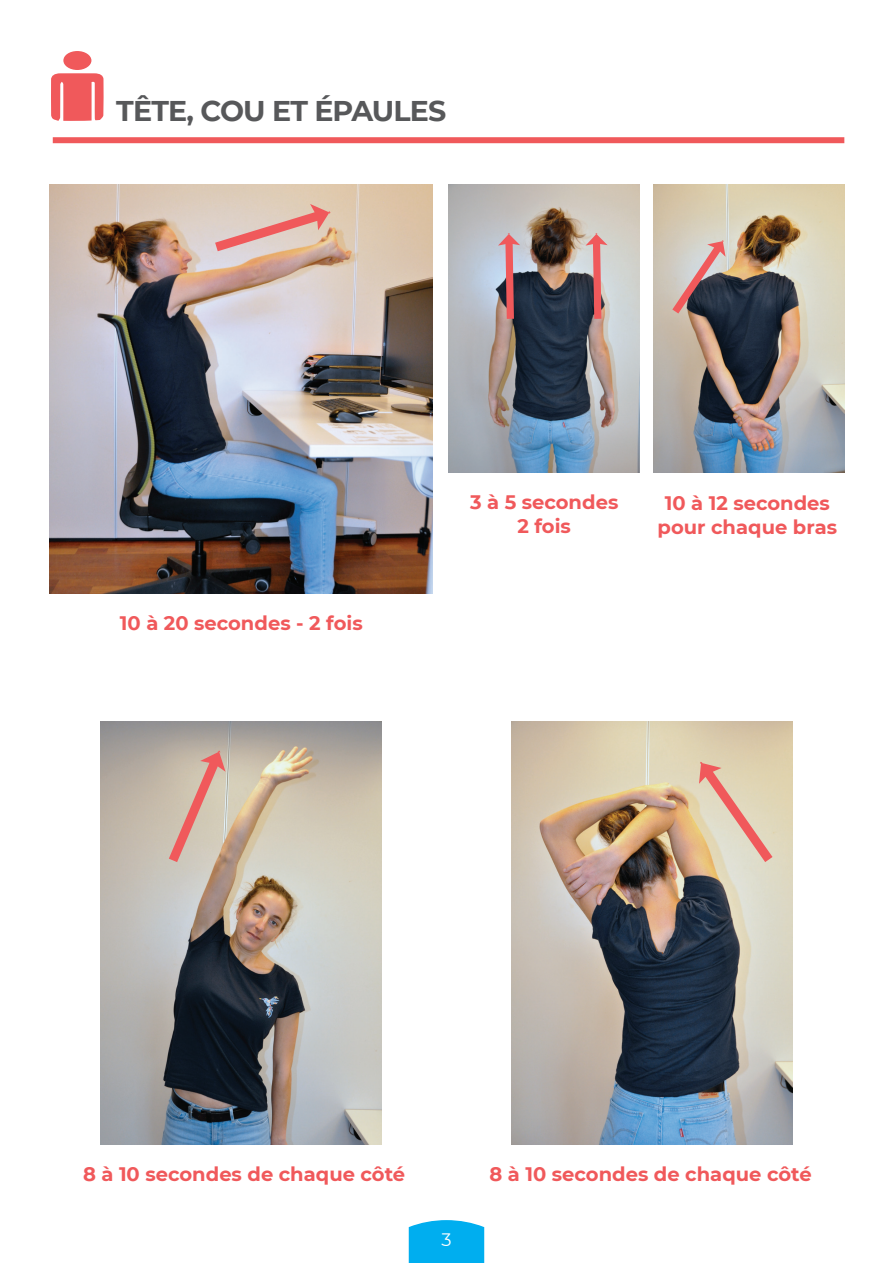
<style>
.page{position:relative;width:893px;height:1263px;background:#fff}
.page>*{position:absolute;margin:0;border:0;box-sizing:border-box;transform-origin:0 0}
.t1{font:700 28.5px "Montserrat";letter-spacing:-.03em;color:#57585a}
.t2{font:700 19.5px/24px "Montserrat";color:#f0595b;text-align:center}
.t3{font:18px "Montserrat";color:#fff}
</style>
<div class="page">
<svg style="left:408px;top:1220px;width:77px;height:43px;background:#13b4f0"></svg>
<svg style="left:51px;top:73px;width:53px;height:48px;background:#f16f71"></svg>
<div style="left:63px;top:51px;width:29px;height:19px;background:#f0595b;border-radius:50%"></div>
<div style="left:53px;top:137px;width:791px;height:6px;background:#f0595b"></div>
<img style="left:50px;top:185px;width:383px;height:408px">
<svg style="left:215px;top:204px;width:115px;height:47px;background:#e1b5ab"></svg>
<img style="left:449px;top:185px;width:191px;height:288px">
<svg style="left:498px;top:233px;width:22px;height:86px;background:#a87982"></svg>
<svg style="left:585px;top:233px;width:23px;height:86px;background:#b7888a"></svg>
<img style="left:653px;top:185px;width:191px;height:288px">
<svg style="left:672px;top:240px;width:54px;height:73px;background:#a08a8c"></svg>
<img style="left:101px;top:722px;width:281px;height:422px">
<img style="left:511px;top:722px;width:281px;height:422px">
<svg style="left:169px;top:751px;width:57px;height:111px;background:#d3b1a2"></svg>
<svg style="left:699px;top:762px;width:73px;height:100px;background:#e2c4ac"></svg>
<h1 class="t1" style="left:116px;top:90px;width:331px">TÊTE, COU ET ÉPAULES</h1>
<p class="t2" style="left:120px;top:610px;width:244px">10 à 20 secondes - 2 fois</p>
<p class="t2" style="left:470px;top:489px;width:150px">3 à 5 secondes<br>2 fois</p>
<p class="t2" style="left:658px;top:490px;width:181px">10 à 12 secondes pour chaque bras</p>
<p class="t2" style="left:83px;top:1161px;width:324px">8 à 10 secondes de chaque côté</p>
<p class="t2" style="left:490px;top:1161px;width:324px">8 à 10 secondes de chaque côté</p>
<p class="t3" style="left:441px;top:1227px;width:12px">3</p>
</div>
